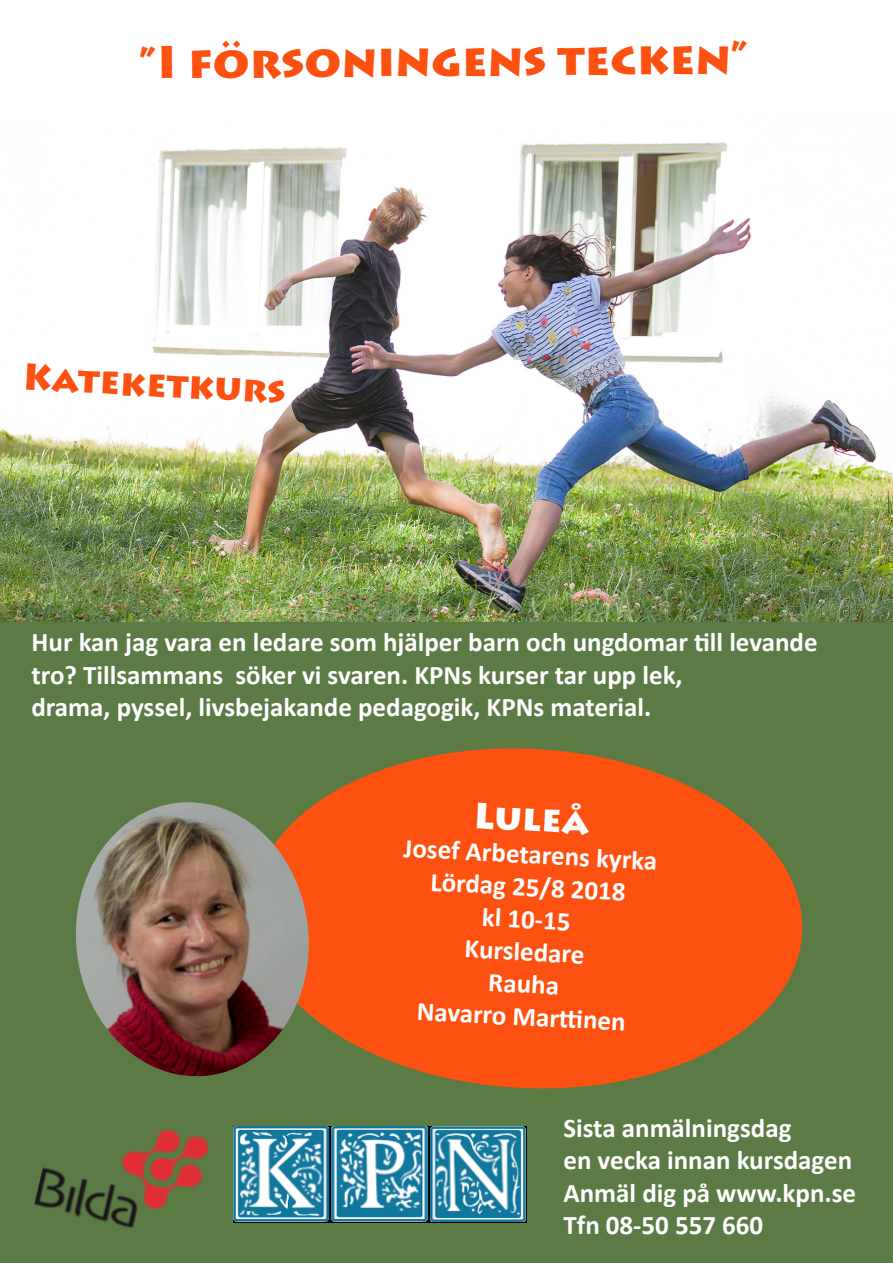
<style>
.page{position:relative;width:893px;height:1263px;background:#fff}
.page>*{position:absolute;margin:0;border:0;box-sizing:border-box;transform-origin:0 0}
.t1{font:900 45px "Lithos Pro";color:#fd5111}
.t2{font:900 36px "Lithos Pro";color:#fd5111}
.t3{font:900 36px "Lithos Pro";color:#fff}
.t4{font:700 27px/32.4px "Calibri";color:#fff}
</style>
<div class="page">
<div style="left:0;top:621px;width:893px;height:642px;background:#5c7a44"></div>
<img style="left:234px;top:1127px;width:293px;height:95px">
<img style="left:34px;top:1104px;width:176px;height:138px">
<svg style="left:248px;top:741px;width:559px;height:355px;background:#d75a1c"></svg>
<img style="left:0;top:142px;width:893px;height:479px">
<img style="left:69px;top:802px;width:247px;height:280px">
<h1 class="t1" style="left:139px;top:37px;width:611px;rotate:-1deg">”I försoningens tecken”</h1>
<h2 class="t2" style="left:24px;top:354px;width:265px;rotate:3deg">Kateketkurs</h2>
<p class="t4" style="left:31px;top:626px;width:788px">Hur kan jag vara en ledare som hjälper barn och ungdomar till levande tro? Tillsammans söker vi svaren. KPNs kurser tar upp lek,<br>drama, pyssel, livsbejakande pedagogik, KPNs material.</p>
<h2 class="t3" style="left:475px;top:793px;width:117px;rotate:3deg">Luleå</h2>
<p class="t4" style="left:404px;top:831px;width:256px;text-align:center;rotate:3deg">Josef Arbetarens kyrka<br>Lördag 25/8 2018<br>kl 10-15<br>Kursledare<br>Rauha<br>Navarro Marttinen</p>
<p class="t4" style="left:563px;top:1111px;width:294px">Sista anmälningsdag<br>en vecka innan kursdagen<br>Anmäl dig på www.kpn.se<br>Tfn 08-50 557 660</p>
</div>
